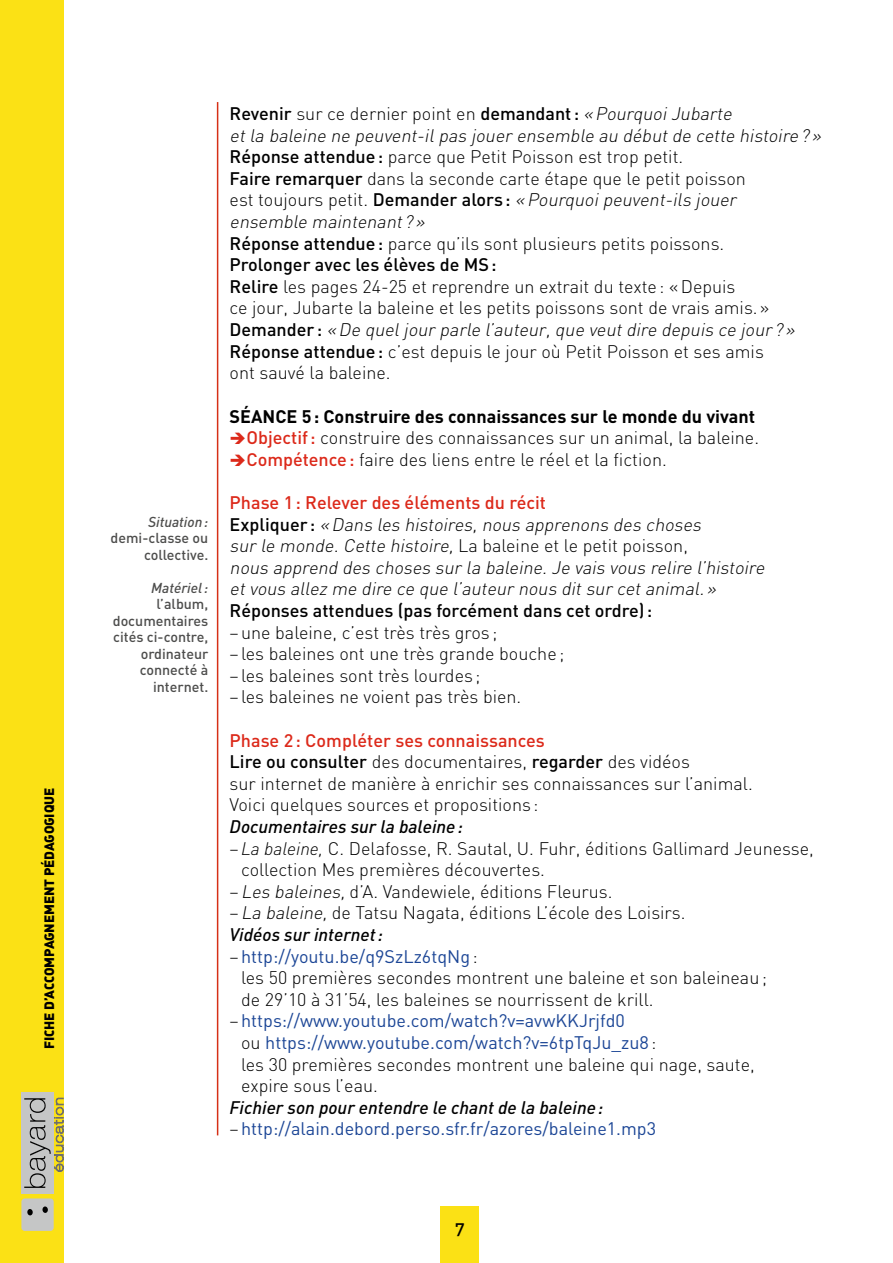
<style>
.page{position:relative;width:893px;height:1263px;background:#fff}
.page>*{position:absolute;margin:0;border:0;box-sizing:border-box;transform-origin:0 0}
.t1{font:300 18px/21.6px "DIN";color:#000}
.t2{font:italic 300 18px/21.6px "DIN";color:#000}
.t3{font:18px/21.6px "DIN";color:#1c4696}
.t4{font:italic 500 18px "DIN";color:#000}
.t5{font:700 18px "DIN";color:#000}
.t6{font:500 18px "DIN";color:#000}
.t7{font:18px "DINCE Medium Alternate";color:#000}
.t8{font:500 14.25px/16.5px "DIN";color:#4d4d4c;text-align:right}
.t9{font:italic 500 14.25px "DIN";color:#4d4d4c}
.t10{font:13.5px "DINCE Black Alternate";letter-spacing:-.01em;color:#000}
.s1{font-weight:500}
.s2{font-style:italic}
.s3{color:#dc291a}
.s4{font-weight:500;color:#dc291a}
.s5{font-weight:500;font-style:normal;color:#dc291a}
.s6{font-weight:500;font-style:normal}
.s7{font-style:normal}
.s8{font-weight:500;font-style:italic}
.s9{font-weight:400;color:#1c4696}
.s10{font-weight:300;color:#000}
</style>
<div class="page">
<div style="left:0;top:0;width:64px;height:1263px;background:#fbe115"></div>
<div style="left:441px;top:1207px;width:38px;height:56px;background:#fbe115"></div>
<div style="left:21px;top:1198px;width:33px;height:33px;background:#c5c6c6;border-radius:3px"></div>
<svg style="left:42px;top:1206px;width:6px;height:7px"></svg>
<svg style="left:27px;top:1209px;width:6px;height:6px"></svg>
<div style="left:21px;top:1093px;width:33px;height:101px;background:#c5c6c6"></div>
<svg style="left:24px;top:1098px;width:40px;height:90px"></svg>
<hr style="left:217px;top:102px;width:1px;height:1033px;background:#d63016">
<p class="t10" style="left:40px;top:1049px;width:263px;rotate:-90deg">Fiche d’accompagnement pédagogique</p>
<p class="t9" style="left:148px;top:513px;width:62px">Situation:</p>
<p class="t8" style="left:111px;top:529px;width:99px">demi-classe ou collective.</p>
<p class="t9" style="left:151px;top:579px;width:59px">Matériel:</p>
<p class="t8" style="left:113px;top:595px;width:97px">l’album, documentaires cités ci-contre, ordinateur connecté à internet.</p>
<p class="t1" style="left:230px;top:103px;width:597px"><span class="s1">Revenir</span> sur ce dernier point en <span class="s1">demandant:</span> <span class="s2">«PourquoiJubarte<br>etla baleine ne peuvent-ilpas jouer ensemble au débutde cette histoire?» </span><span class="s1">Réponse attendue:</span> parce que Petit Poisson est trop petit.<br><span class="s1">Faire remarquer</span> dans la seconde carte étape que le petit poisson<br>est toujours petit. <span class="s1">Demander alors :</span> <span class="s2">«Pourquoipeuvent-ils jouer ensemble maintenant ?»<br></span><span class="s1">Réponse attendue:</span> parce qu’ils sont plusieurs petits poissons.<br><span class="s1">Prolonger avec les élèves de MS:<br>Relire</span> les pages 24-25 et reprendre un extrait du texte: «Depuis<br>ce jour, Jubarte la baleine et les petits poissons sont de vrais amis.»<br><span class="s1">D e m a n d e r :</span> <span class="s2">«De queljour parle l’auteur,que veutdire depuis ce jour ?» </span><span class="s1">Réponse attendue:</span> c’est depuis le jour où Petit Poisson et ses amis<br>ont sauvé la baleine.</p>
<p class="t5" style="left:230px;top:404px;width:527px">Séance 5: Construire des connaissances sur le monde du vivant</p>
<p class="t1" style="left:230px;top:427px;width:531px"><span class="s3">➔</span><span class="s4">Objectif:</span> construire des connaissances sur un animal, la baleine.</p>
<p class="t1" style="left:230px;top:448px;width:439px"><span class="s3">➔</span><span class="s4">Compétence:</span> faire des liens entre le réel et la fiction.</p>
<p class="t2" style="left:230px;top:491px;width:540px"><span class="s5">Phase 1: Relever des éléments du récit<br></span><span class="s6">Ex p l i q u e r :</span> «Dans les histoires,nous apprenons des choses<br>sur le monde.Cette histoire,<span class="s7">La baleine et le petit poisson,<br></span>nous apprend des choses sur la baleine.Je vais vous relire l’histoire etvous allez me dire ce que l’auteur nous ditsur cetanimal.»</p>
<p class="t6" style="left:230px;top:599px;width:424px">Réponses attendues (pas forcément dans cet ordre):</p>
<p class="t1" style="left:230px;top:621px;width:336px">–une baleine, c’est très très gros ;<br>–les baleines ont une très grande bouche; –les baleines sont très lourdes ;<br>–les baleines ne voient pas très bien.</p>
<p class="t1" style="left:230px;top:729px;width:525px"><span class="s4">Phase 2: Compléter ses connaissances<br></span><span class="s1">Lire ou consulter</span> des documentaires, <span class="s1">regarder</span> des vidéos<br>sur internet de manière à enrichir ses connaissances sur l’animal.<br>Voici quelques sources et propositions :</p>
<p class="t4" style="left:230px;top:815px;width:235px">Documentaires sur la baleine:</p>
<p class="t1" style="left:241px;top:837px;width:574px;text-indent:-12px">– <span class="s2">La baleine,</span> C. Delafosse, R. Sautal, U. Fuhr, éditions Gallimard Jeunesse, collection Mes premières découvertes.</p>
<p class="t1" style="left:230px;top:880px;width:384px">– <span class="s2">Les baleines,</span>d’A. Vandewiele, éditions Fleurus.</p>
<p class="t1" style="left:230px;top:902px;width:457px">– <span class="s2">La baleine,</span>de Tatsu Nagata, éditions L’école des Loisirs.<br><span class="s8">Vidéos sur internet:</span></p>
<p class="t1" style="left:241px;top:945px;width:527px;text-indent:-12px">– <span class="s9">http://youtu.be/q9SzLz6tqNg</span>:<br>les 50 premières secondes montrent une baleine et son baleineau; de 29’10 à 31’54, les baleines se nourrissent de krill.</p>
<p class="t3" style="left:241px;top:1010px;width:515px;text-indent:-12px"><span class="s10">–</span> https://www.youtube.com/watch?v=avwKKJrjfd0<br><span class="s10">ou</span> https://www.youtube.com/watch?v=6tpTqJu_zu8<span class="s10">:<br>les 30 premières secondes montrent une baleine qui nage, saute, expire sous l’eau.</span></p>
<p class="t4" style="left:230px;top:1096px;width:375px">Fichier son pour entendre le chant de la baleine:</p>
<p class="t3" style="left:230px;top:1118px;width:428px"><span class="s10">–</span> http://alain.debord.perso.sfr.fr/azores/baleine1.mp3</p>
<p class="t7" style="left:455px;top:1216px;width:11px">7</p>
</div>
